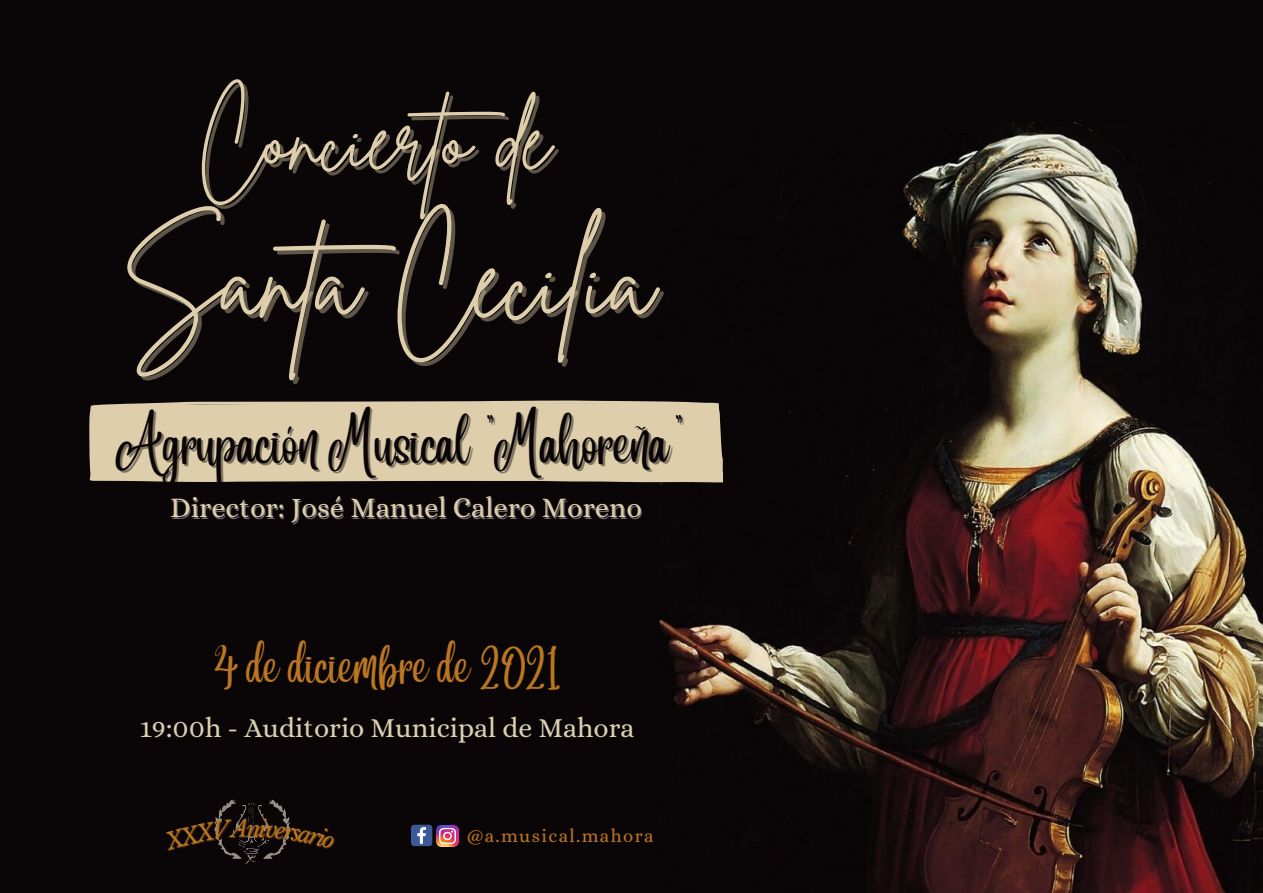
<style>
.page{position:relative;width:1263px;height:893px;background:#0a0607}
.page>*{position:absolute;margin:0;border:0;box-sizing:border-box;transform-origin:0 0}
.t1{font:109.5px "Brittany Signature";color:#deceab}
.t2{font:87px "Brittany Signature";color:#deceab}
.t3{font:46.05px "Angelina";color:#0a0607}
.t4{font:39.75px "Angelina";color:#bb7621}
.t5{font:28.5px "Alice";color:#deceab}
.t6{font:27.75px "Alice";color:#dad1b1}
.t7{font:18.75px "Alice";letter-spacing:.075em;color:#bb7621}
</style>
<div class="page">
<img style="left:659px;top:122px;width:604px;height:771px">
<div style="left:89px;top:400px;width:634px;height:82px;background:#deceab"></div>
<img style="left:437px;top:825px;width:21px;height:21px">
<img style="left:215px;top:799px;width:75px;height:65px">
<svg style="left:411px;top:824px;width:21px;height:22px"></svg>
<svg style="left:214px;top:818px;width:77px;height:32px"></svg>
<p class="t2" style="left:197px;top:82px;width:354px">Concierto de</p>
<p class="t1" style="left:120px;top:208px;width:535px">Santa Cecilia</p>
<p class="t3" style="left:115px;top:434px;width:572px">Agrupación Musical "Mahoreña"</p>
<p class="t5" style="left:170px;top:491px;width:473px">Director: José Manuel Calero Moreno</p>
<p class="t4" style="left:214px;top:658px;width:347px">4 de diciembre de 2021</p>
<p class="t6" style="left:140px;top:711px;width:496px">19:00h - Auditorio Municipal de Mahora</p>
<p class="t7" style="left:466px;top:825px;width:189px">@a.musical.mahora</p>
</div>
